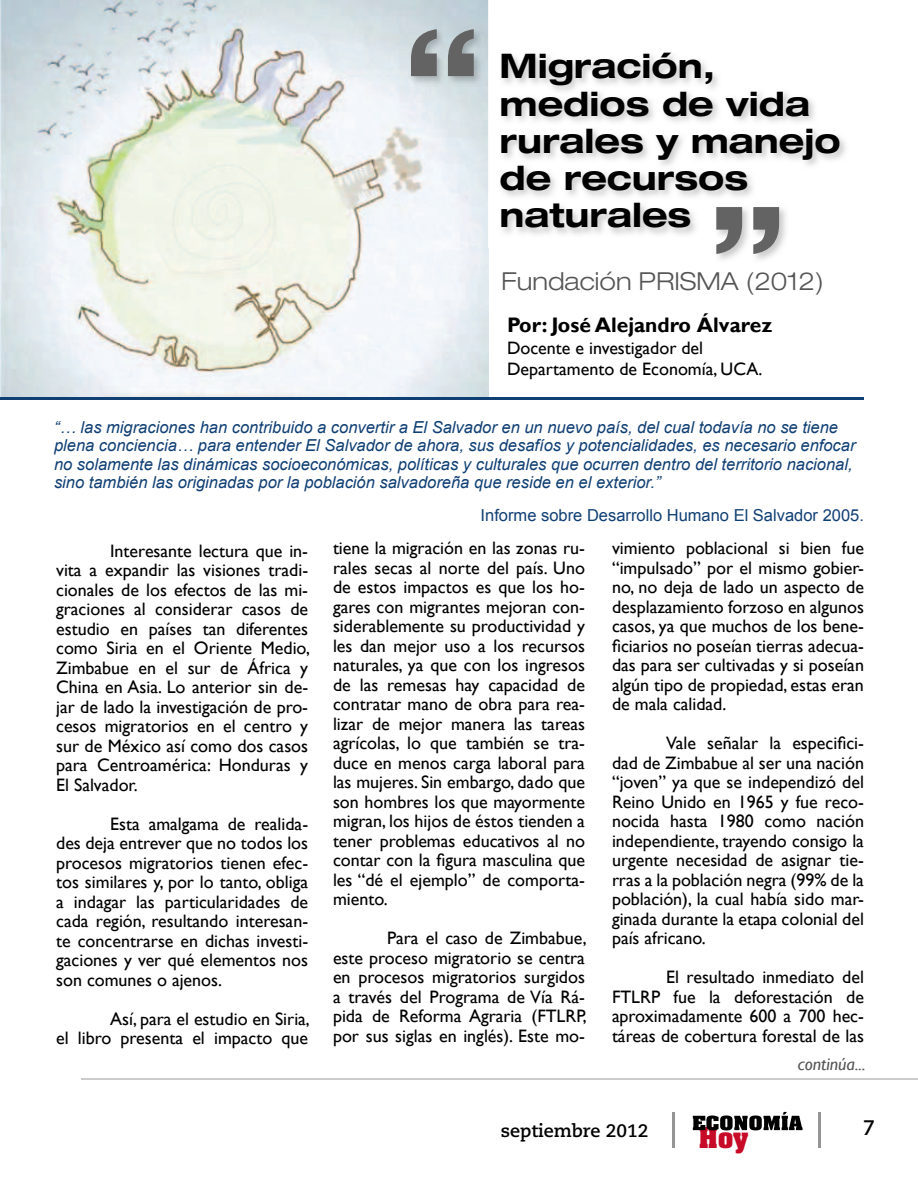
<style>
.page{position:relative;width:918px;height:1188px;background:#fff}
.page>*{position:absolute;margin:0;border:0;box-sizing:border-box;transform-origin:0 0}
.t1{font:700 expanded 133.05px "Helvetica 73";color:#636363}
.t2{font:700 expanded 33.75px/37px "Helvetica 73";color:#000}
.t3{font:300 expanded 24.75px "Helvetica Neue LT Pro";color:#555}
.t4{font:700 24.45px "Aachen";color:#c60a27}
.t5{font:700 21px "Gill Sans";color:#000}
.t6{font:700 21px "Caecilia LT Std";color:#000}
.t7{font:18px/19.5px "Gill Sans";color:#000;text-align:justify}
.t8{font:700 18px "Caecilia LT Std";color:#000}
.t9{font:italic 18px "Gill Sans";color:#555}
.t10{font:italic 16.5px/18.1px "Arial";color:#103f74}
.t11{font:16.5px "Arial";color:#103f74}
</style>
<div class="page">
<svg style="left:693px;top:1112px;width:110px;height:18px"></svg>
<hr style="left:672px;top:1112px;width:3px;height:36px;background:#959595">
<hr style="left:818px;top:1112px;width:3px;height:36px;background:#959595">
<hr style="left:81px;top:1078px;width:837px;height:2px;background:#ccc">
<img style="left:0;top:0;width:488px;height:397px">
<img style="left:409px;top:27px;width:75px;height:59px">
<hr style="left:0;top:397px;width:864px;height:3px;background:#103f74">
<h1 class="t1" style="left:403px;top:-7px;width:80px">“</h1>
<h2 class="t2" style="left:500px;top:47px;width:343px">Migración, medios de vida rurales y manejo de recursos naturales</h2>
<h1 class="t1" style="left:787px;top:290px;width:80px;rotate:-180deg">“</h1>
<h3 class="t3" style="left:502px;top:266px;width:324px">Fundación PRISMA (2012)</h3>
<p class="t5" style="left:507px;top:312px;width:267px">Por: José Alejandro Álvarez</p>
<p class="t7" style="left:507px;top:337px;width:257px;line-height:21.6px">Docente e investigador del<br>Departamento de Economía, UCA.</p>
<p class="t10" style="left:54px;top:419px;width:803px">“… las migraciones han contribuido a convertir a El Salvador en un nuevo país, del cual todavía no se tiene plena conciencia… para entender El Salvador de ahora, sus desafíos y potencialidades, es necesario enfocar no solamente las dinámicas socioeconómicas, políticas y culturales que ocurren dentro del territorio nacional, sino también las originadas por la población salvadoreña que reside en el exterior.”</p>
<p class="t11" style="left:481px;top:504px;width:385px">Informe sobre Desarrollo Humano El Salvador 2005.</p>
<p class="t7" style="left:56px;top:541px;width:255px;text-indent:54px">Interesante lectura que in&shy;vita a expandir las visiones tradi&shy;cionales de los efectos de las mi&shy;graciones al considerar casos de estudio en países tan diferentes como Siria en el Oriente Medio, Zimbabue en el sur de África y China en Asia. Lo anterior sin de&shy;jar de lado la investigación de pro&shy;cesos migratorios en el centro y sur de México así como dos casos para Centroamérica: Honduras y El Salvador.</p>
<p class="t7" style="left:56px;top:814px;width:254px;text-indent:54px">Esta amalgama de realida&shy;des deja entrever que no todos los procesos migratorios tienen efec&shy;tos similares y, por lo tanto, obliga a indagar las particularidades de cada región, resultando interesan&shy;te concentrarse en dichas investi&shy;gaciones y ver qué elementos nos son comunes o ajenos.</p>
<p class="t7" style="left:56px;top:1009px;width:255px;text-align:right">Así, para el estudio en Siria,<br>el libro presenta el impacto que</p>
<p class="t7" style="left:333px;top:539px;width:254px">tiene la migración en las zonas ru&shy;rales secas al norte del país. Uno de estos impactos es que los ho&shy;gares con migrantes mejoran con&shy;siderablemente su productividad y les dan mejor uso a los recursos naturales, ya que con los ingresos de las remesas hay capacidad de contratar mano de obra para rea&shy;lizar de mejor manera las tareas agrícolas, lo que también se tra&shy;duce en menos carga laboral para las mujeres. Sin embargo, dado que son hombres los que mayormente migran, los hijos de éstos tienden a tener problemas educativos al no contar con la figura masculina que les “dé el ejemplo” de comporta&shy;miento.</p>
<p class="t7" style="left:333px;top:929px;width:255px;text-indent:54px">Para el caso de Zimbabue, este proceso migratorio se centra en procesos migratorios surgidos a través del Programa de Vía Rá&shy;pida de Reforma Agraria (FTLRP, por sus siglas en inglés). Este mo-</p>
<p class="t7" style="left:612px;top:539px;width:254px">vimiento poblacional si bien fue “impulsado” por el mismo gobier&shy;no, no deja de lado un aspecto de desplazamiento forzoso en algunos casos, ya que muchos de los bene&shy;ficiarios no poseían tierras adecua&shy;das para ser cultivadas y si poseían algún tipo de propiedad, estas eran de mala calidad.</p>
<p class="t7" style="left:612px;top:734px;width:253px;text-indent:54px">Vale señalar la especifici&shy;dad de Zimbabue al ser una nación “joven” ya que se independizó del Reino Unido en 1965 y fue reco&shy;nocida hasta 1980 como nación independiente, trayendo consigo la urgente necesidad de asignar tie&shy;rras a la población negra (99% de la población), la cual había sido mar&shy;ginada durante la etapa colonial del país africano.</p>
<p class="t7" style="left:612px;top:968px;width:254px;text-indent:54px">El resultado inmediato del FTLRP fue la deforestación de aproximadamente 600 a 700 hec&shy;táreas de cobertura forestal de las</p>
<p class="t9" style="left:798px;top:1053px;width:69px">continúa...</p>
<p class="t8" style="left:501px;top:1121px;width:149px">septiembre 2012</p>
<h3 class="t4" style="left:699px;top:1120px;width:51px">Hoy</h3>
<p class="t6" style="left:863px;top:1116px;width:14px">7</p>
</div>
